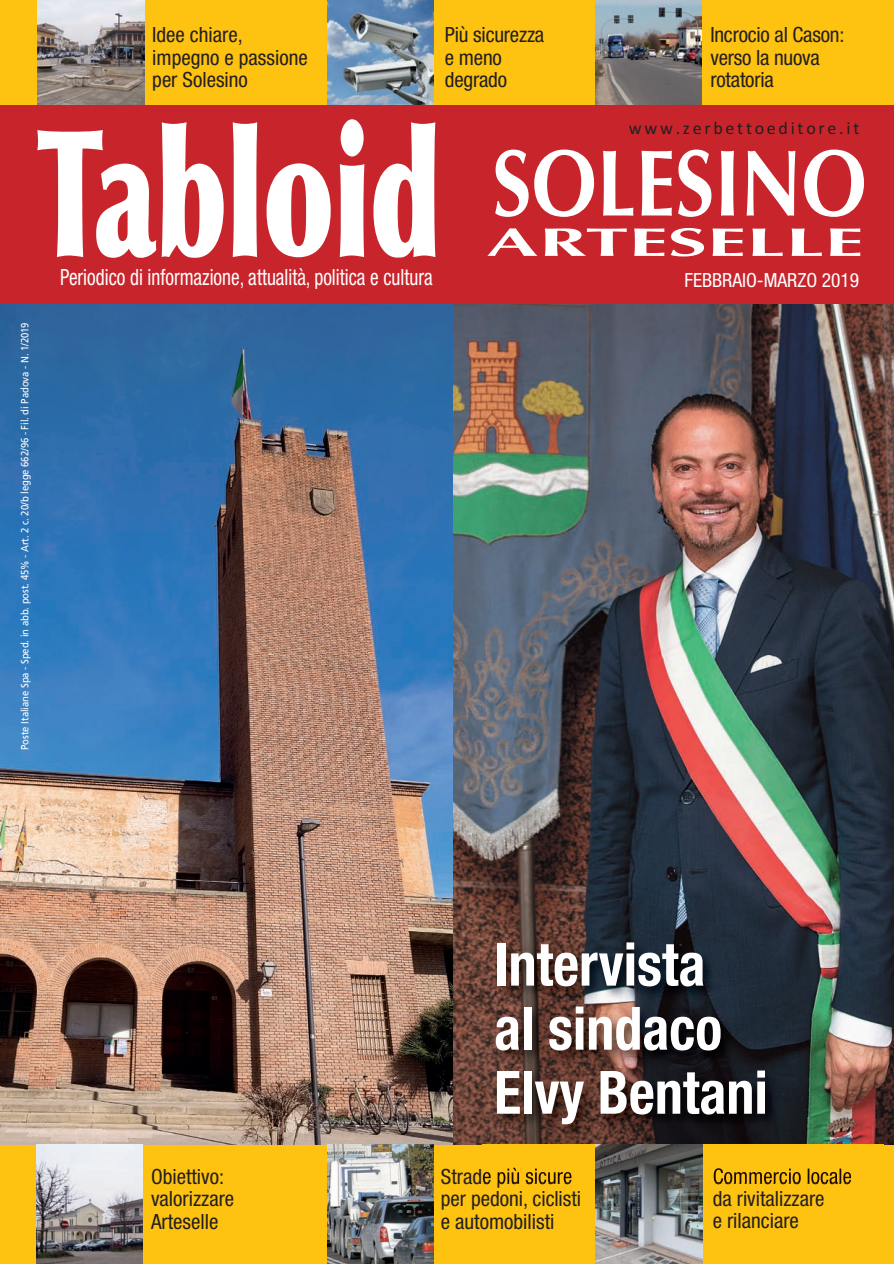
<style>
.page{position:relative;width:894px;height:1264px;background:#fff}
.page>*{position:absolute;margin:0;border:0;box-sizing:border-box;transform-origin:0 0}
.t1{font:900 177.3px "Optima";color:#fff;scale:.61 1}
.t2{font:700 94.5px "Optima";color:#fff;scale:.83 1}
.t3{font:700 condensed 59.85px/64.1px "Helvetica Neue";color:#fff;scale:.94 1}
.t4{font:700 40.05px "Optima";color:#fff;scale:1.96 1}
.t5{font:condensed 22.35px "Helvetica Neue";color:#fff;scale:.86 1}
.t6{font:condensed 21px/22.5px "Helvetica Neue";color:#231f20}
.t7{font:condensed 19.5px "Helvetica Neue";color:#fff}
.t8{font:18px "Calibri";letter-spacing:.15em;color:#231f20}
.t9{font:10.5px "Frutiger";letter-spacing:-.005em;color:#fff;scale:.91 1}
</style>
<div class="page">
<img style="left:452px;top:304px;width:441px;height:841px">
<img style="left:0;top:304px;width:452px;height:841px">
<div style="left:0;top:0;width:893px;height:105px;background:#fec210"></div>
<img style="left:38px;top:0;width:106px;height:105px">
<img style="left:327px;top:0;width:106px;height:105px">
<img style="left:595px;top:0;width:106px;height:105px">
<div style="left:0;top:105px;width:893px;height:199px;background:#c8242b"></div>
<div style="left:0;top:1145px;width:893px;height:119px;background:#fec210"></div>
<img style="left:36px;top:1145px;width:106px;height:119px">
<img style="left:327px;top:1145px;width:106px;height:119px">
<img style="left:595px;top:1183px;width:106px;height:81px">
<img style="left:482px;top:929px;width:401px;height:254px">
<img style="left:482px;top:1168px;width:89px;height:15px">
<img style="left:713px;top:1168px;width:137px;height:15px">
<p class="t6" style="left:152px;top:26px;width:157px">Idee chiare, impegno e passione per Solesino</p>
<p class="t6" style="left:445px;top:26px;width:101px">Più sicurezza e meno degrado</p>
<p class="t6" style="left:710px;top:26px;width:135px">Incrocio al Cason: verso la nuova rotatoria</p>
<h1 class="t1" style="left:37px;top:122px;width:663px">Tabloid</h1>
<p class="t5" style="left:60px;top:269px;width:434px">Periodico di informazione, attualità, politica e cultura</p>
<p class="t8" style="left:628px;top:122px;width:232px">www.zerbettoeditore.it</p>
<h2 class="t2" style="left:492px;top:144px;width:452px">SOLESINO</h2>
<h3 class="t4" style="left:486px;top:226px;width:194px">ARTESELLE</h3>
<p class="t7" style="left:684px;top:273px;width:176px">FEBBRAIO-MARZO 2019</p>
<p class="t9" style="left:21px;top:750px;width:471px;rotate:-90deg">Poste Italiane Spa - Sped. in abb. post. 45% - Art. 2 c. 20/b legge 662/96 - Fil. di Padova - N. 1/2019</p>
<h3 class="t3" style="left:494px;top:937px;width:292px">Intervista<br>al sindaco<br>Elvy Bentani</h3>
<p class="t6" style="left:151px;top:1167px;width:85px">Obiettivo: valorizzare<br>Arteselle</p>
<p class="t6" style="left:440px;top:1167px;width:142px">Strade più sicure per pedoni, ciclisti e automobilisti</p>
<p class="t6" style="left:712px;top:1167px;width:141px">Commercio locale da rivitalizzare<br>e rilanciare</p>
</div>
